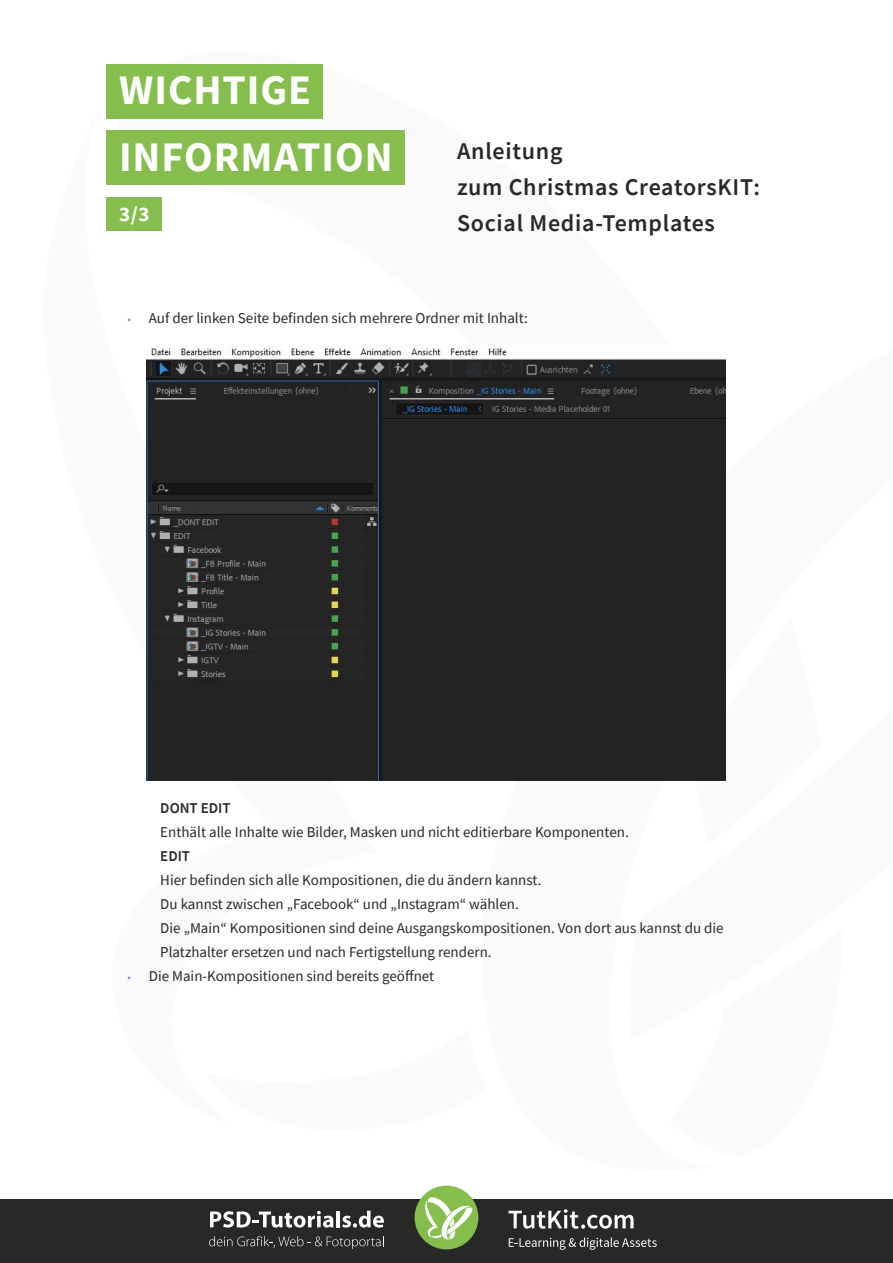
<style>
.page{position:relative;width:893px;height:1263px;background:#fff}
.page>*{position:absolute;margin:0;border:0;box-sizing:border-box;transform-origin:0 0}
.t1{font:700 42px/66.8px "Source Sans Pro";letter-spacing:.025em;color:#fff}
.t2{font:600 24px/36px "Source Sans Pro";letter-spacing:.03em;color:#282827}
.t3{font:700 21px "Source Sans Pro";color:#fff}
.t4{font:15px/24px "Source Sans Pro";color:#282827}
.t5{font:600 15px "Source Sans Pro";color:#282827}
.s1{font-style:italic;font-size:12px;color:#7796d2}
</style>
<div class="page">
<div style="left:0;top:1199px;width:893px;height:64px;background:#282827"></div>
<div style="left:415px;top:1185px;width:63px;height:64px;background:#85be4c;border-radius:50%"></div>
<svg style="left:425px;top:1196px;width:48px;height:43px"></svg>
<svg style="left:509px;top:1237px;width:148px;height:13px"></svg>
<svg style="left:508px;top:1209px;width:126px;height:20px"></svg>
<svg style="left:210px;top:1211px;width:123px;height:16px"></svg>
<hr style="left:336px;top:1211px;width:4px;height:16px;background:#fff">
<svg style="left:342px;top:1211px;width:42px;height:16px"></svg>
<svg style="left:209px;top:1236px;width:175px;height:13px"></svg>
<div style="left:106px;top:197px;width:56px;height:34px;background:#85be4c"></div>
<div style="left:106px;top:64px;width:217px;height:55px;background:#85be4c"></div>
<div style="left:106px;top:131px;width:298px;height:54px;background:#85be4c"></div>
<img style="left:146px;top:345px;width:580px;height:435px">
<h1 class="t1" style="left:119px;top:56px;width:275px">WICHTIGE<br>INFORMATION</h1>
<h3 class="t3" style="left:119px;top:200px;width:32px">3/3</h3>
<h2 class="t2" style="left:457px;top:133px;width:304px">Anleitung<br>zum Christmas CreatorsKIT:<br>Social Media-Templates</h2>
<p class="t4" style="left:128px;top:306px;width:402px"><span class="s1">•</span> Auf der linken Seite befinden sich mehrere Ordner mit Inhalt:</p>
<p class="t5" style="left:160px;top:798px;width:72px">DONT EDIT</p>
<p class="t4" style="left:160px;top:820px;width:470px">Enthält alle Inhalte wie Bilder, Masken und nicht editierbare Komponenten.</p>
<p class="t5" style="left:160px;top:846px;width:31px">EDIT</p>
<p class="t4" style="left:160px;top:868px;width:565px">Hier befinden sich alle Kompositionen, die du ändern kannst.<br>Du kannst zwischen „Facebook“ und „Instagram“ wählen.<br>Die „Main“ Kompositionen sind deine Ausgangskompositionen. Von dort aus kannst du die Platzhalter ersetzen und nach Fertigstellung rendern.</p>
<p class="t4" style="left:128px;top:964px;width:308px"><span class="s1">•</span> Die Main-Kompositionen sind bereits geöffnet</p>
</div>
